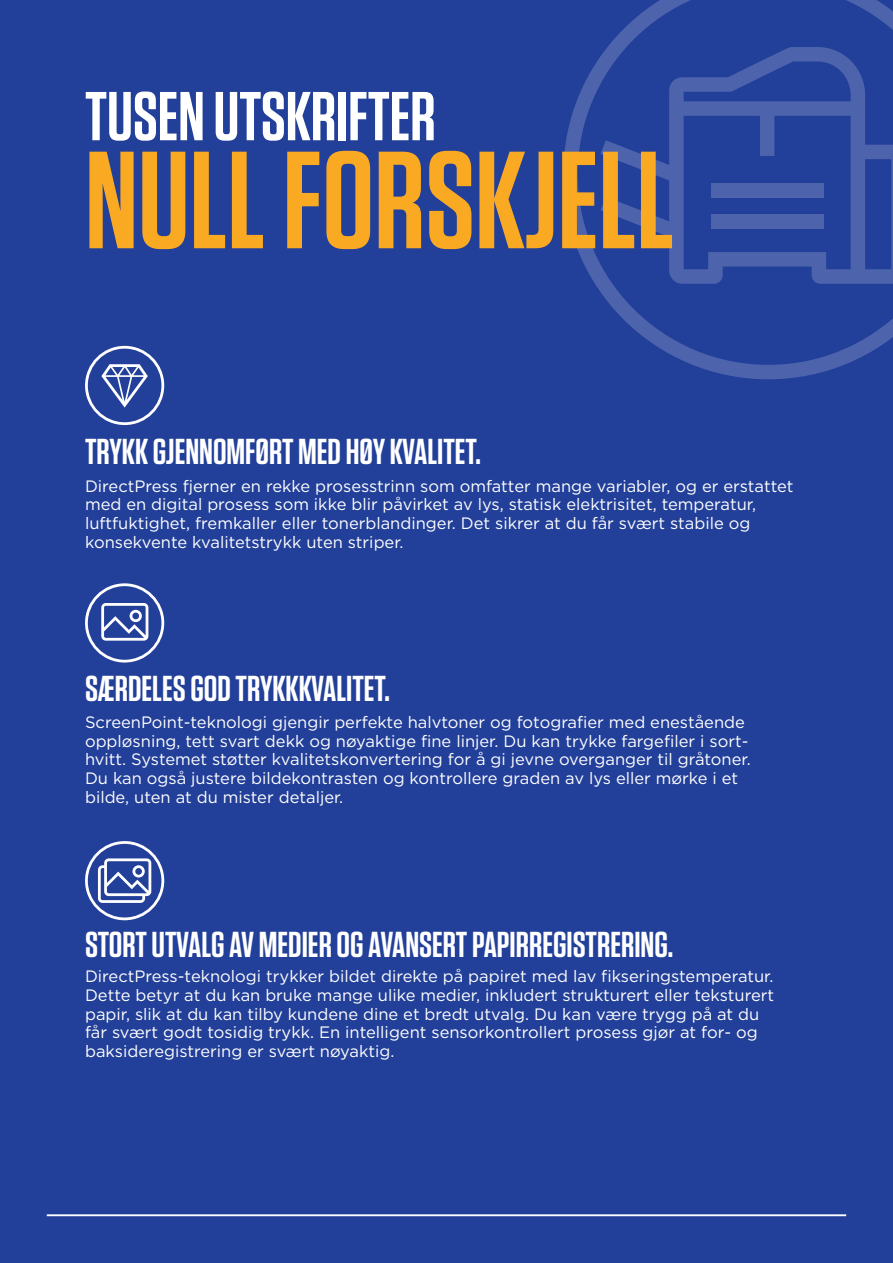
<style>
.page{position:relative;width:893px;height:1263px;background:#223f99}
.page>*{position:absolute;margin:0;border:0;box-sizing:border-box;transform-origin:0 0}
.t1{font:600 138px "Tungsten";color:#faa923}
.t2{font:600 69px "Tungsten";color:#fff}
.t3{font:600 36px "Tungsten";color:#fff}
.t4{font:16.5px/18.8px "Gotham";color:#fff}
</style>
<div class="page">
<svg style="left:563px;top:0;width:330px;height:379px"></svg>
<svg style="left:601px;top:47px;width:292px;height:237px"></svg>
<div style="left:711px;top:184px;width:112px;height:14px;background:#4d64ad"></div>
<div style="left:711px;top:214px;width:112px;height:15px;background:#4d64ad"></div>
<svg style="left:85px;top:346px;width:79px;height:79px"></svg>
<svg style="left:85px;top:583px;width:79px;height:79px"></svg>
<svg style="left:85px;top:841px;width:79px;height:79px"></svg>
<hr style="left:47px;top:1214px;width:799px;height:2px;background:#fff">
<p class="t2" style="left:85px;top:80px;width:352px">TUSEN UTSKRIFTER</p>
<p class="t1" style="left:85px;top:128px;width:591px">NULL FORSKJELL</p>
<p class="t3" style="left:85px;top:432px;width:397px">TRYKK GJENNOMFØRT MED HØY KVALITET.</p>
<p class="t4" style="left:85px;top:476px;width:710px">DirectPress fjerner en rekke prosesstrinn som omfatter mange variabler, og er erstattet med en digital prosess som ikke blir påvirket av lys, statisk elektrisitet, temperatur, luftfuktighet, fremkaller eller tonerblandinger. Det sikrer at du får svært stabile og konsekvente kvalitetstrykk uten striper.</p>
<p class="t3" style="left:85px;top:669px;width:306px">SÆRDELES GOD TRYKKKVALITET.</p>
<p class="t4" style="left:85px;top:712px;width:667px">ScreenPoint-teknologi gjengir perfekte halvtoner og fotografier med enestående oppløsning, tett svart dekk og nøyaktige fine linjer. Du kan trykke fargefiler i sort&shy;hvitt. Systemet støtter kvalitetskonvertering for å gi jevne overganger til gråtoner.<br>Du kan også justere bildekontrasten og kontrollere graden av lys eller mørke i et bilde, uten at du mister detaljer.</p>
<p class="t3" style="left:85px;top:926px;width:590px">STORT UTVALG AV MEDIER OG AVANSERT PAPIRREGISTRERING.</p>
<p class="t4" style="left:85px;top:966px;width:691px">DirectPress-teknologi trykker bildet direkte på papiret med lav fikseringstemperatur.<br>Dette betyr at du kan bruke mange ulike medier, inkludert strukturert eller teksturert papir, slik at du kan tilby kundene dine et bredt utvalg. Du kan være trygg på at du får svært godt tosidig trykk. En intelligent sensorkontrollert prosess gjør at for- og baksideregistrering er svært nøyaktig.</p>
</div>
